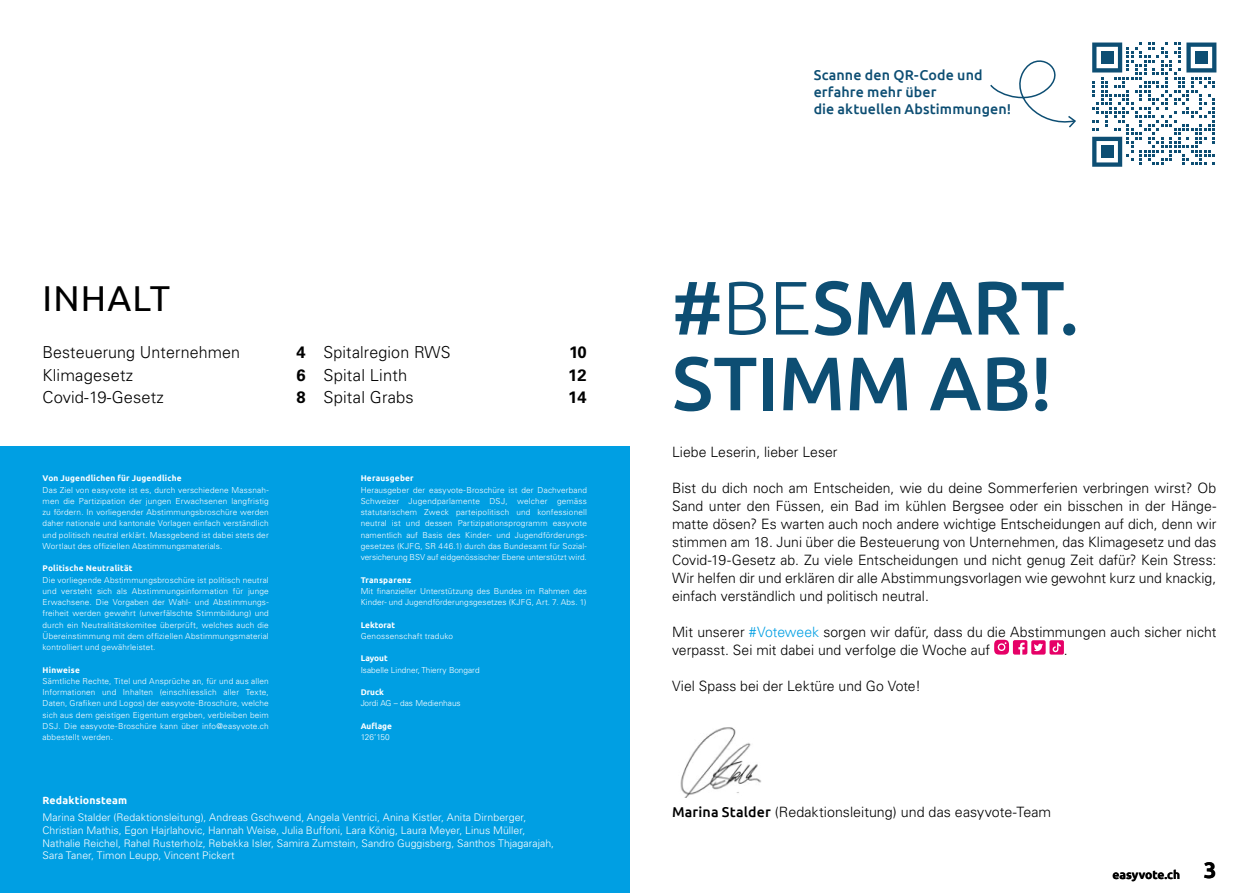
<style>
.page{position:relative;width:1259px;height:893px;background:#fff}
.page>*{position:absolute;margin:0;border:0;box-sizing:border-box;transform-origin:0 0}
.t1{font:500 75.75px/75.8px "Ubuntu";color:#0d4e73}
.t2{font:36px "Ubuntu";letter-spacing:.03em;color:#000}
.t3{font:700 22.5px "Ubuntu";color:#000}
.t4{font:300 16.5px "Univers LT Std";letter-spacing:.01em;color:#000}
.t5{font:700 16.5px "Univers LT Std";color:#000}
.t6{font:300 14.25px/18px "Univers LT Std";color:#000;text-align:justify}
.t7{font:500 14.25px/17.1px "Ubuntu";letter-spacing:.01em;color:#0d4e73}
.t8{font:700 12px "Ubuntu";color:#000}
.t9{font:300 10.5px/12.6px "Univers LT Std";color:#fff}
.t10{font:700 10.5px "Ubuntu";letter-spacing:.02em;color:#fff}
.t11{font:300 8.25px/11.2px "Univers LT Std";letter-spacing:.01em;color:#fff;text-align:justify}
.t12{font:700 8.25px "Ubuntu";letter-spacing:.03em;color:#fff}
.t13{font:700 8.25px "Ubuntu";color:#fff}
.s1{font-weight:300}
.s2{color:#009fe3}
.s3{font-family:"Ubuntu";font-weight:500}
</style>
<div class="page">
<div style="left:0;top:446px;width:629px;height:447px;background:#009fe3"></div>
<svg style="left:994px;top:640px;width:33px;height:15px"></svg>
<div style="left:1031px;top:640px;width:14px;height:15px;background:#e60067;border-radius:2px"></div>
<svg style="left:1034px;top:644px;width:9px;height:7px"></svg>
<svg style="left:1049px;top:640px;width:15px;height:15px"></svg>
<img style="left:680px;top:727px;width:81px;height:71px">
<svg style="left:1092px;top:43px;width:124px;height:124px"></svg>
<div style="left:1100px;top:51px;width:13px;height:13px;background:#0d4e73"></div>
<div style="left:1195px;top:51px;width:12px;height:13px;background:#0d4e73"></div>
<div style="left:1100px;top:145px;width:13px;height:13px;background:#0d4e73"></div>
<svg style="left:990px;top:60px;width:86px;height:68px"></svg>
<h2 class="t2" style="left:43px;top:276px;width:129px">INHALT</h2>
<h2 class="t2" style="left:43px;top:296px;width:129px">INHALT</h2>
<h3 class="t4" style="left:43px;top:343px;width:199px">Besteuerung Unternehmen</h3>
<h3 class="t5" style="left:296px;top:343px;width:11px">4</h3>
<h3 class="t4" style="left:43px;top:365px;width:92px">Klimagesetz</h3>
<h3 class="t5" style="left:296px;top:365px;width:11px">6</h3>
<h3 class="t4" style="left:43px;top:388px;width:123px">Covid-19-Gesetz</h3>
<h3 class="t5" style="left:296px;top:388px;width:11px">8</h3>
<h3 class="t4" style="left:323px;top:343px;width:128px">Spitalregion RWS</h3>
<h3 class="t5" style="left:569px;top:343px;width:19px">10</h3>
<h3 class="t4" style="left:323px;top:365px;width:85px">Spital Linth</h3>
<h3 class="t5" style="left:568px;top:365px;width:20px">12</h3>
<h3 class="t4" style="left:323px;top:388px;width:92px">Spital Grabs</h3>
<h3 class="t5" style="left:568px;top:388px;width:20px">14</h3>
<p class="t12" style="left:43px;top:473px;width:141px">Von Jugendlichen für Jugendliche</p>
<p class="t11" style="left:43px;top:484px;width:228px">Das Ziel von easyvote ist es, durch verschiedene Massnah&shy;men die Partizipation der jungen Erwachsenen langfristig zu fördern. In vorliegender Abstimmungsbroschüre werden daher nationale und kantonale Vorlagen einfach verständlich und politisch neutral erklärt. Massgebend ist dabei stets der Wortlaut des offiziellen Abstimmungsmaterials.</p>
<p class="t12" style="left:43px;top:563px;width:91px">Politische Neutralität</p>
<p class="t11" style="left:43px;top:574px;width:228px">Die vorliegende Abstimmungsbroschüre ist politisch neutral und versteht sich als Abstimmungsinformation für junge Erwachsene. Die Vorgaben der Wahl- und Abstimmungs&shy;freiheit werden gewahrt (unverfälschte Stimmbildung) und durch ein Neutralitätskomitee überprüft, welches auch die Übereinstimmung mit dem offiziellen Abstimmungsmaterial kontrolliert und gewährleistet.</p>
<p class="t12" style="left:43px;top:665px;width:39px">Hinweise</p>
<p class="t11" style="left:43px;top:675px;width:228px">Sämtliche Rechte, Titel und Ansprüche an, für und aus allen Informationen und Inhalten (einschliesslich aller Texte, Daten, Grafiken und Logos) der easyvote-Broschüre, welche sich aus dem geistigen Eigentum ergeben, verbleiben beim DSJ. Die easyvote-Broschüre kann über info@easyvote.ch abbestellt werden.</p>
<p class="t12" style="left:361px;top:473px;width:55px">Herausgeber</p>
<p class="t11" style="left:361px;top:484px;width:228px">Herausgeber der easyvote-Broschüre ist der Dachverband Schweizer Jugendparlamente DSJ, welcher gemäss statutarischem Zweck parteipolitisch und konfessionell neutral ist und dessen Partizipationsprogramm easyvote namentlich auf Basis des Kinder- und Jugendförderungs&shy;gesetzes (KJFG, SR 446.1) durch das Bundesamt für Sozial&shy;versicherung BSV auf eidgenössischer Ebene unterstützt wird.</p>
<p class="t12" style="left:361px;top:575px;width:52px">Transparenz</p>
<p class="t11" style="left:361px;top:585px;width:228px">Mit finanzieller Unterstützung des Bundes im Rahmen des<br>Kinder- und Jugendförderungsgesetzes (KJFG, Art. 7. Abs. 1)</p>
<p class="t13" style="left:361px;top:620px;width:36px">Lektorat</p>
<p class="t11" style="left:361px;top:630px;width:94px">Genossenschaft traduko</p>
<p class="t12" style="left:361px;top:653px;width:29px">Layout</p>
<p class="t11" style="left:361px;top:664px;width:120px">Isabelle Lindner, Thierry Bongard</p>
<p class="t12" style="left:361px;top:687px;width:25px">Druck</p>
<p class="t11" style="left:361px;top:698px;width:102px">Jordi AG – das Medienhaus</p>
<p class="t12" style="left:361px;top:721px;width:33px">Auflage</p>
<p class="t11" style="left:361px;top:731px;width:30px">126’150</p>
<p class="t10" style="left:43px;top:794px;width:86px">Redaktionsteam</p>
<p class="t9" style="left:43px;top:811px;width:513px">Marina Stalder (Redaktionsleitung), Andreas Gschwend, Angela Ventrici, Anina Kistler, Anita Dirnberger, Christian Mathis, Egon Hajrlahovic, Hannah Weise, Julia Buffoni, Lara König, Laura Meyer, Linus Müller, Nathalie Reichel, Rahel Rusterholz, Rebekka Isler, Samira Zumstein, Sandro Guggisberg, Santhos Thjagarajah, Sara Taner, Timon Leupp, Vincent Pickert</p>
<p class="t10" style="left:43px;top:811px;width:86px">Redaktionsteam</p>
<p class="t9" style="left:43px;top:828px;width:504px">Marina Stalder (Redaktionsleitung), Andreas Gschwend, Angela Ventrici, Anina Kistler, Anita Dirnberger,<br>Christian Mathis, Hannah Weise, Julia Buffoni, Lara König, Laura Meyer, Nathalie Reichel, Santhos Thjagarajah</p>
<h3 class="t7" style="left:813px;top:65px;width:199px">Scanne den QR-Code und erfahre mehr über<br>die aktuellen Abstimmungen!</h3>
<h1 class="t1" style="left:672px;top:267px;width:409px">#<span class="s1">BE</span>SMART.<br>STIMM AB!</h1>
<h3 class="t6" style="left:672px;top:443px;width:167px">Liebe Leserin, lieber Leser</h3>
<p class="t6" style="left:672px;top:479px;width:546px">Bist du dich noch am Entscheiden, wie du deine Sommerferien verbringen wirst? Ob Sand unter den Füssen, ein Bad im kühlen Bergsee oder ein bisschen in der Hänge&shy;matte dösen? Es warten auch noch andere wichtige Entscheidungen auf dich, denn wir stimmen am 18. Juni über die Besteuerung von Unternehmen, das Klimagesetz und das Covid-19-Gesetz ab. Zu viele Entscheidungen und nicht genug Zeit dafür? Kein Stress:<br>Wir helfen dir und erklären dir alle Abstimmungsvorlagen wie gewohnt kurz und knackig, einfach verständlich und politisch neutral.</p>
<h3 class="t6" style="left:672px;top:622px;width:546px">Mit unserer <span class="s2">#Voteweek</span> sorgen wir dafür, dass du die Abstimmungen auch sicher nicht verpasst. Sei mit dabei und verfolge die Woche auf</h3>
<h3 class="t6" style="left:1064px;top:641px;width:5px">.</h3>
<h3 class="t6" style="left:672px;top:677px;width:250px">Viel Spass bei der Lektüre und Go Vote!</h3>
<h3 class="t6" style="left:672px;top:803px;width:381px"><span class="s3">Marina Stalder</span> (Redaktionsleitung) und das easyvote-Team</h3>
<h3 class="t8" style="left:1112px;top:868px;width:69px">easyvote.ch</h3>
<h3 class="t3" style="left:1203px;top:857px;width:14px">3</h3>
</div>
